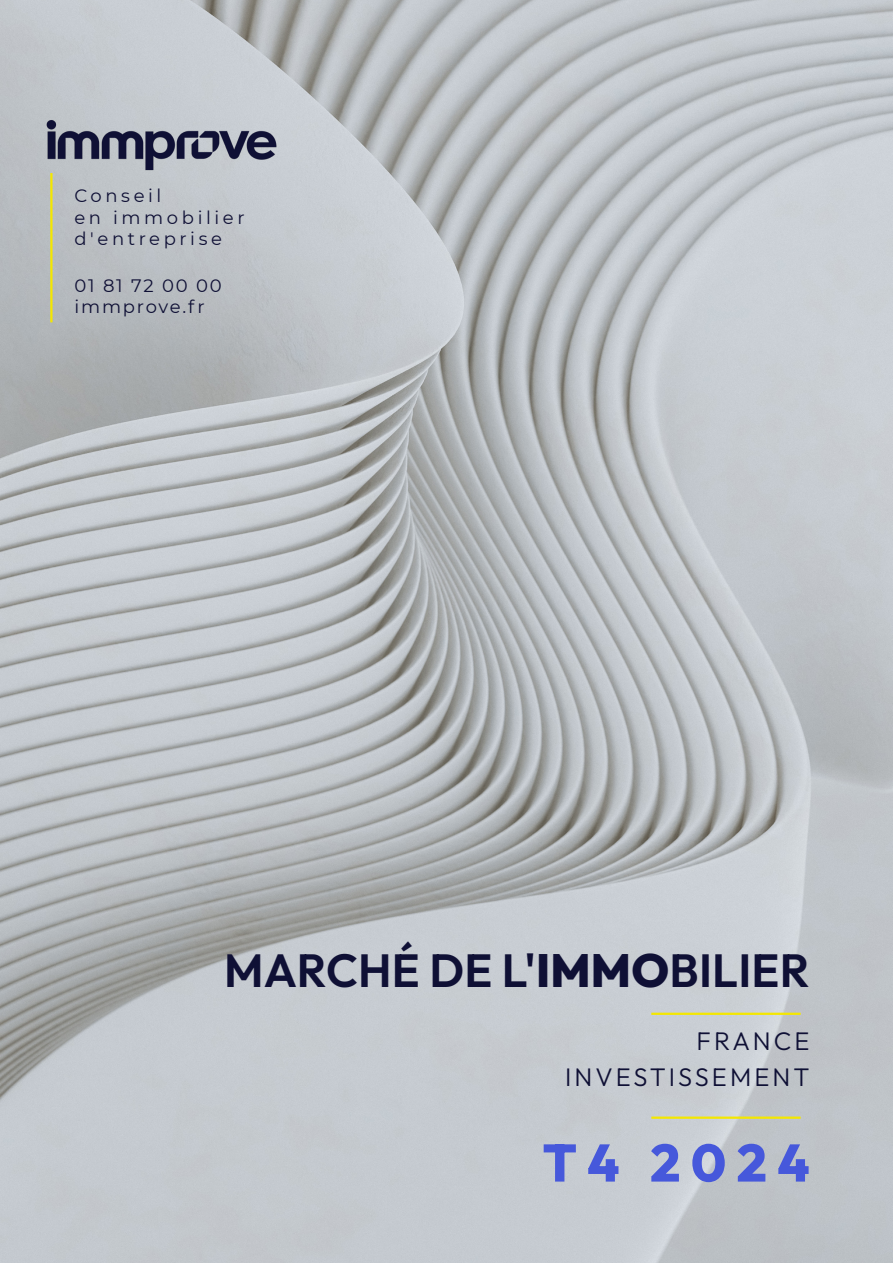
<style>
.page{position:relative;width:893px;height:1263px;background:#fff}
.page>*{position:absolute;margin:0;border:0;box-sizing:border-box;transform-origin:0 0}
.t1{font:800 52.5px "Outfit";letter-spacing:.2em;color:#4658db}
.t2{font:600 46.5px "Outfit";letter-spacing:.005em;color:#0f1035}
.t3{font:300 25.5px "Outfit";letter-spacing:.12em;color:#0f1035}
.t4{font:18px/21.6px "Montserrat";letter-spacing:.2em;color:#0f1035}
.t5{font:18px "Montserrat";letter-spacing:.1em;color:#0f1035}
.s1{font-weight:800}
</style>
<div class="page">
<img style="left:0;top:0;width:893px;height:1263px">
<img style="left:19px;top:87px;width:286px;height:115px">
<hr style="left:50px;top:173px;width:3px;height:149px;background:#f4e700">
<hr style="left:651px;top:1116px;width:150px;height:3px;background:#f4e700">
<hr style="left:651px;top:1013px;width:150px;height:2px;background:#f4e700">
<p class="t4" style="left:75px;top:184px;width:172px">Conseil<br>en immobilier d'entreprise</p>
<p class="t4" style="left:75px;top:274px;width:149px">01 81 72 00 00</p>
<p class="t5" style="left:75px;top:295px;width:132px">immprove.fr</p>
<p class="t2" style="left:224px;top:940px;width:587px">MARCHÉ DE L'<span class="s1">IMMO</span>BILIER</p>
<p class="t3" style="left:697px;top:1025px;width:114px">FRANCE</p>
<p class="t3" style="left:565px;top:1061px;width:246px">INVESTISSEMENT</p>
<p class="t1" style="left:543px;top:1128px;width:268px">T4 2024</p>
</div>
